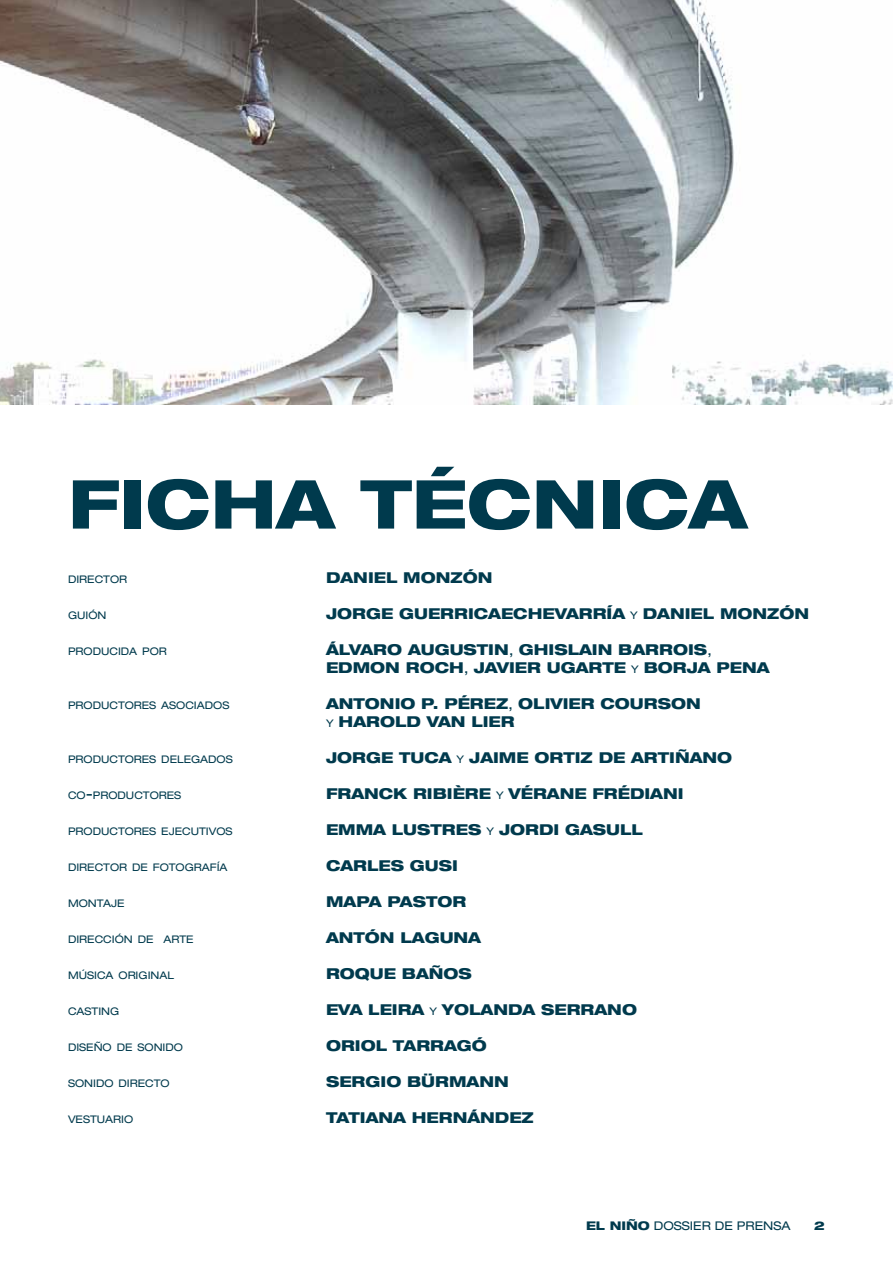
<style>
.page{position:relative;width:893px;height:1263px;background:#fff}
.page>*{position:absolute;margin:0;border:0;box-sizing:border-box;transform-origin:0 0}
.t1{font:800 expanded 67.5px "Helvetica Neue LT Std";color:#003a4d}
.t2{font:800 expanded 15px/18px "Helvetica Neue LT Std";color:#003a4d}
.t3{font:expanded 12px "Helvetica Neue LT Std";color:#003a4d}
.t4{font:800 expanded 12px "Helvetica Neue LT Std";color:#003a4d}
.t5{font:expanded 10.5px "Helvetica Neue LT Std";color:#003a4d}
.s1{font-weight:400;font-size:10.5px}
.s2{font-weight:400}
.s3{font-size:15px}
.s4{font-weight:800}
</style>
<div class="page">
<img style="left:0;top:0;width:893px;height:404px">
<h1 class="t1" style="left:68px;top:461px;width:680px">FICHA TÉCNICA</h1>
<p class="t5" style="left:68px;top:572px;width:61px">DIRECTOR</p>
<p class="t2" style="left:326px;top:568px;width:168px">DANIEL MONZÓN</p>
<p class="t5" style="left:68px;top:608px;width:40px">GUIÓN</p>
<p class="t2" style="left:326px;top:604px;width:485px">JORGE GUERRICAECHEVARRÍA <span class="s1">Y</span> DANIEL MONZÓN</p>
<p class="t5" style="left:68px;top:644px;width:100px">PRODUCIDA POR</p>
<p class="t2" style="left:326px;top:640px;width:445px">ÁLVARO AUGUSTIN<span class="s2">,</span> GHISLAIN BARROIS<span class="s2">,<br></span>EDMON ROCH<span class="s2">,</span> JAVIER UGARTE <span class="s1">Y</span> BORJA PENA</p>
<p class="t5" style="left:68px;top:698px;width:163px">PRODUCTORES ASOCIADOS</p>
<p class="t2" style="left:326px;top:694px;width:376px">ANTONIO P. PÉREZ<span class="s2">,</span> OLIVIER COURSON<br><span class="s1">Y</span> HAROLD VAN LIER</p>
<p class="t5" style="left:68px;top:752px;width:166px">PRODUCTORES DELEGADOS</p>
<p class="t2" style="left:326px;top:748px;width:408px">JORGE TUCA <span class="s1">Y</span> JAIME ORTIZ DE ARTIÑANO</p>
<p class="t5" style="left:68px;top:788px;width:115px">CO<span class="s3">-</span>PRODUCTORES</p>
<p class="t2" style="left:326px;top:784px;width:359px">FRANCK RIBIÈRE <span class="s1">Y</span> VÉRANE FRÉDIANI</p>
<p class="t5" style="left:68px;top:824px;width:166px">PRODUCTORES EJECUTIVOS</p>
<p class="t2" style="left:326px;top:820px;width:318px">EMMA LUSTRES <span class="s1">Y</span> JORDI GASULL</p>
<p class="t5" style="left:68px;top:860px;width:161px">DIRECTOR DE FOTOGRAFÍA</p>
<p class="t2" style="left:326px;top:856px;width:133px">CARLES GUSI</p>
<p class="t5" style="left:68px;top:896px;width:58px">MONTAJE</p>
<p class="t2" style="left:326px;top:892px;width:142px">MAPA PASTOR</p>
<p class="t5" style="left:68px;top:932px;width:127px">DIRECCIÓN DE ARTE</p>
<p class="t2" style="left:326px;top:928px;width:156px">ANTÓN LAGUNA</p>
<p class="t5" style="left:68px;top:968px;width:108px">MÚSICA ORIGINAL</p>
<p class="t2" style="left:326px;top:964px;width:147px">ROQUE BAÑOS</p>
<p class="t5" style="left:68px;top:1004px;width:53px">CASTING</p>
<p class="t2" style="left:326px;top:1000px;width:312px">EVA LEIRA <span class="s1">Y</span> YOLANDA SERRANO</p>
<p class="t5" style="left:68px;top:1040px;width:117px">DISEÑO DE SONIDO</p>
<p class="t2" style="left:326px;top:1036px;width:162px">ORIOL TARRAGÓ</p>
<p class="t5" style="left:68px;top:1076px;width:103px">SONIDO DIRECTO</p>
<p class="t2" style="left:326px;top:1072px;width:184px">SERGIO BÜRMANN</p>
<p class="t5" style="left:68px;top:1112px;width:67px">VESTUARIO</p>
<p class="t2" style="left:326px;top:1108px;width:209px">TATIANA HERNÁNDEZ</p>
<p class="t3" style="left:586px;top:1218px;width:206px"><span class="s4">EL NI ÑO</span> DOSSIER DE PRENSA</p>
<p class="t4" style="left:814px;top:1218px;width:12px">2</p>
</div>
